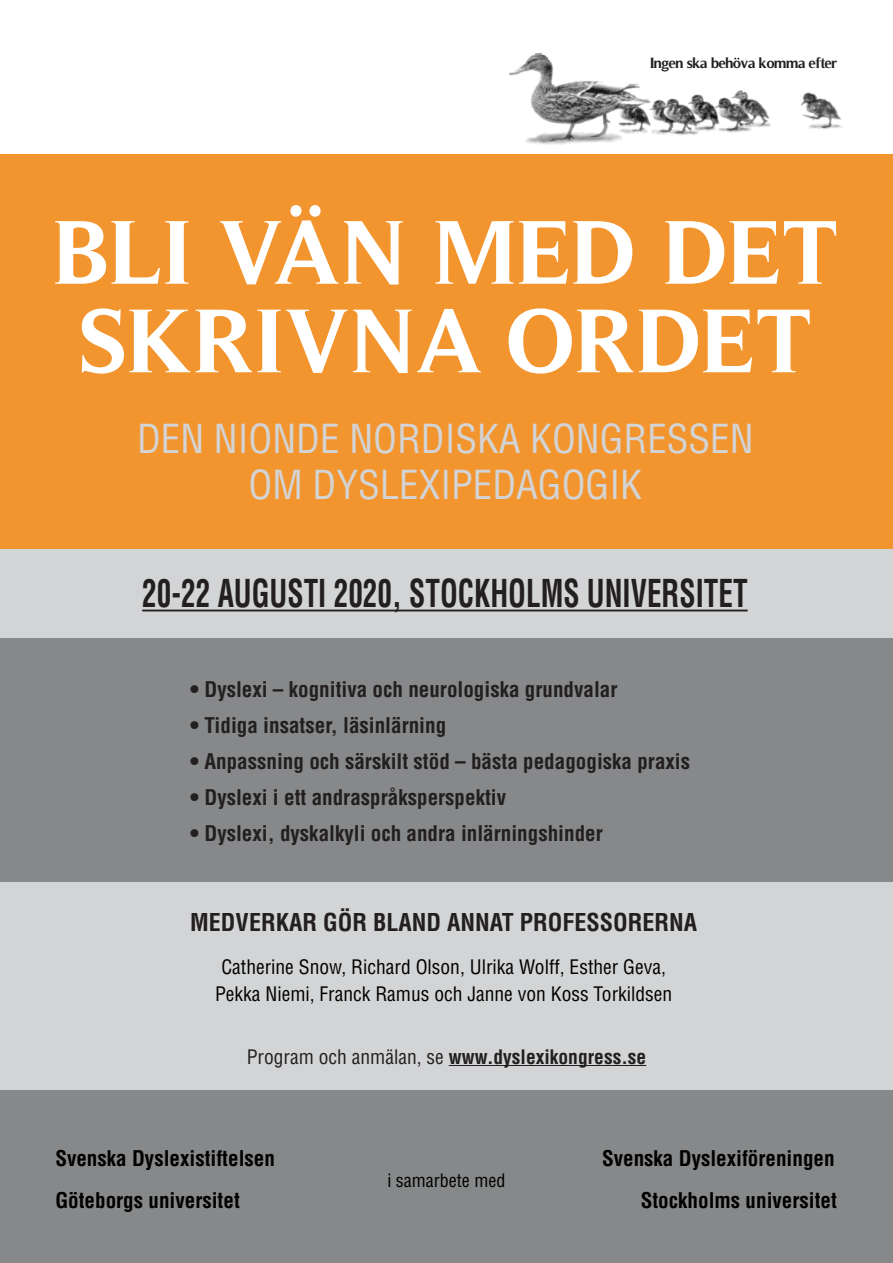
<style>
.page{position:relative;width:893px;height:1263px;background:#fff}
.page>*{position:absolute;margin:0;border:0;box-sizing:border-box;transform-origin:0 0}
.t1{font:700 91.5px "Timeless";color:#fff}
.t2{font:condensed 39px "Helvetica LT Std";color:#d3d4d5}
.t3{font:700 condensed 37.5px "Helvetica LT Std";color:#231f20;scale:.78 1}
.t4{font:700 condensed 24px "Helvetica LT Std";color:#231f20}
.t5{font:700 condensed 21.15px "Helvetica LT Std";color:#231f20}
.t6{font:700 condensed 21.15px "Helvetica LT Std";color:#000}
.t7{font:condensed 19.5px "Helvetica LT Std";color:#000}
.t8{font:700 condensed 19.5px "Helvetica LT Std";color:#231f20}
.t9{font:condensed 18px "Helvetica LT Std";color:#000}
.t10{font:700 15px "Timeless";letter-spacing:-.05em;color:#231f20}
.s1{font-weight:400}
</style>
<div class="page">
<div style="left:0;top:1px;width:893px;height:1262px;background:#868889"></div>
<div style="left:0;top:882px;width:893px;height:208px;background:#d3d4d5"></div>
<div style="left:0;top:549px;width:893px;height:89px;background:#d3d4d5"></div>
<div style="left:0;top:0;width:893px;height:549px;background:#fff"></div>
<div style="left:0;top:154px;width:893px;height:395px;background:#f3952f"></div>
<hr style="left:142px;top:610px;width:606px;height:1px;background:#231f20">
<hr style="left:449px;top:1065px;width:197px;height:1px;background:#231f20">
<img style="left:509px;top:53px;width:334px;height:92px">
<p class="t10" style="left:650px;top:54px;width:189px">Ingen ska behöva komma efter</p>
<p class="t1" style="left:54px;top:198px;width:788px">BLI VÄN MED DET</p>
<p class="t1" style="left:81px;top:287px;width:735px">SKRIVNA ORDET</p>
<p class="t2" style="left:137px;top:414px;width:618px">DEN NIONDE NORDISKA KONGRESSEN</p>
<p class="t2" style="left:249px;top:461px;width:395px">OM DYSLEXIPEDAGOGIK</p>
<p class="t3" style="left:142px;top:570px;width:778px">20-22 AUGUSTI 2020, STOCKHOLMS UNIVERSITET</p>
<p class="t5" style="left:190px;top:676px;width:429px">• Dyslexi – kognitiva och neurologiska grundvalar</p>
<p class="t5" style="left:190px;top:712px;width:257px">• Tidiga insatser, läsinlärning</p>
<p class="t5" style="left:190px;top:748px;width:501px">• Anpassning och särskilt stöd – bästa pedagogiska praxis</p>
<p class="t5" style="left:190px;top:784px;width:317px">• Dyslexi i ett andraspråksperspektiv</p>
<p class="t5" style="left:190px;top:820px;width:414px">• Dyslexi, dyskalkyli och andra inlärningshinder</p>
<p class="t4" style="left:190px;top:907px;width:508px">MEDVERKAR GÖR BLAND ANNAT PROFESSORERNA</p>
<p class="t7" style="left:221px;top:955px;width:446px">Catherine Snow, Richard Olson, Ulrika Wolff, Esther Geva,</p>
<p class="t7" style="left:215px;top:982px;width:459px">Pekka Niemi, Franck Ramus och Janne von Koss Torkildsen</p>
<p class="t8" style="left:247px;top:1044px;width:401px"><span class="s1">Program och anmälan, se</span> www.dyslexikongress.se</p>
<p class="t6" style="left:55px;top:1145px;width:221px">Svenska Dyslexistiftelsen</p>
<p class="t6" style="left:602px;top:1145px;width:234px">Svenska Dyslexiföreningen</p>
<p class="t9" style="left:387px;top:1169px;width:119px">i samarbete med</p>
<p class="t6" style="left:55px;top:1187px;width:186px">Göteborgs universitet</p>
<p class="t6" style="left:641px;top:1187px;width:198px">Stockholms universitet</p>
</div>
